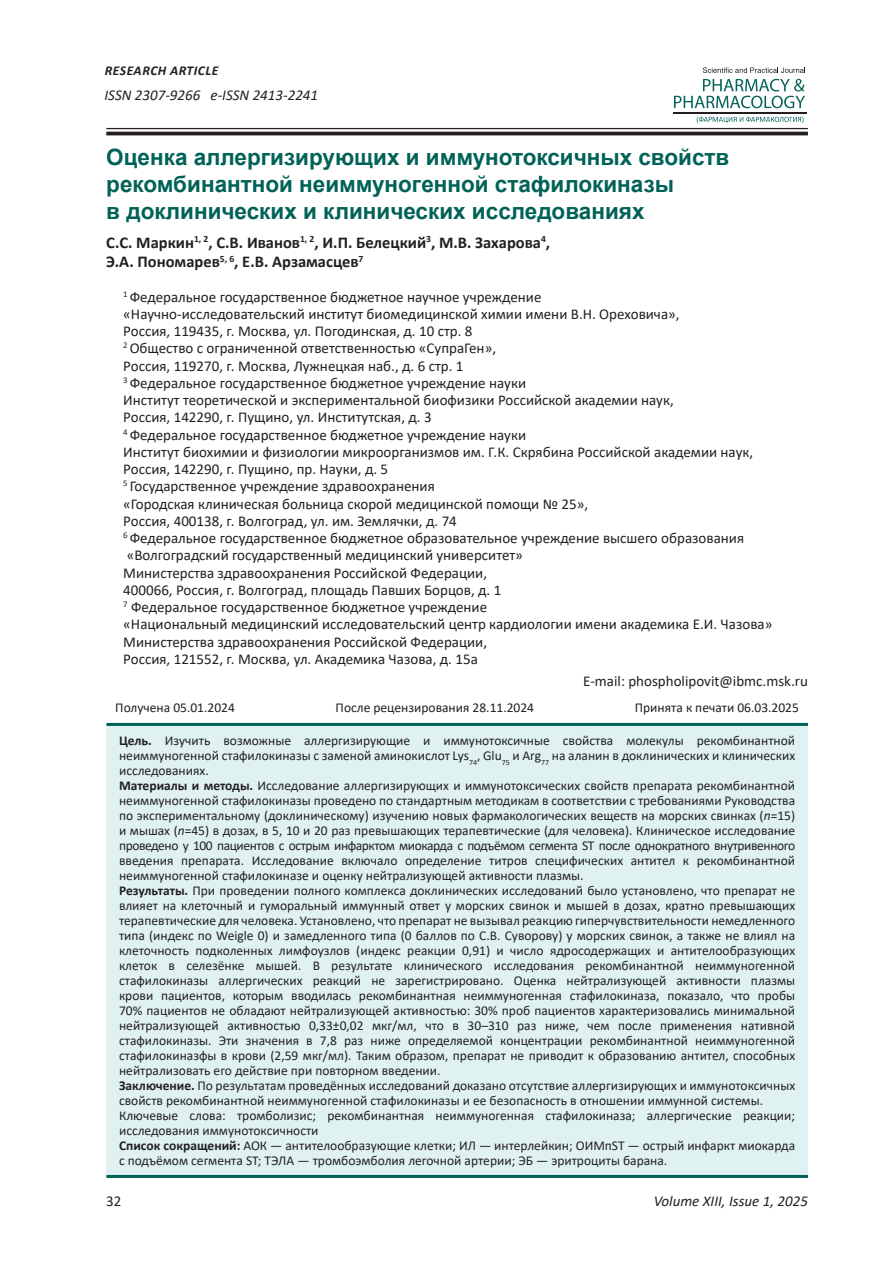
<style>
.page{position:relative;width:893px;height:1263px;background:#fff}
.page>*{position:absolute;margin:0;border:0;box-sizing:border-box;transform-origin:0 0}
._2_Заголовок{font:700 22.5px/27px "Arial";color:#006257}
._3_Авторы{font:700 16.5px/19.8px "Calibri";color:#231f20}
.адрес{font:15px "Calibri";color:#231f20}
.t1{font:italic 15px "Calibri";color:#231f20}
.почта{font:15px "Calibri";color:#231f20}
.анонс{font:13.5px/15px "Calibri";color:#231f20;text-align:justify}
._6_Текст{font:13.5px "Calibri";color:#231f20}
.t2{font:italic 700 13.5px "Calibri";letter-spacing:.04em;color:#231f20}
.s1{font-weight:700}
.s2{font-style:italic}
</style>
<div class="page">
<hr style="left:106px;top:128px;width:702px;height:1px;background:#231f20">
<hr style="left:106px;top:132px;width:702px;height:3px;background:#231f20">
<svg style="left:674px;top:79px;width:131px;height:29px"></svg>
<svg style="left:703px;top:67px;width:102px;height:6px"></svg>
<svg style="left:697px;top:116px;width:106px;height:7px"></svg>
<hr style="left:673px;top:112px;width:134px;height:1px;background:#231f20">
<div style="left:106px;top:726px;width:702px;height:452px;background:#dff2f1"></div>
<hr style="left:106px;top:723px;width:702px;height:3px;background:#006257">
<hr style="left:106px;top:1175px;width:702px;height:3px;background:#006257">
<p class="t2" style="left:105px;top:61px;width:115px">RESEARCH ARTICLE</p>
<p class="t1" style="left:105px;top:85px;width:215px">ISSN 2307-9266 e-ISSN 2413-2241</p>
<p class="_2_Заголовок" style="left:106px;top:144px;width:625px">Оценка аллергизирующих и иммунотоксичных свойств рекомбинантной неиммуногенной стафилокиназы<br>в доклинических и клинических исследованиях</p>
<p class="_3_Авторы" style="left:106px;top:232px;width:445px">С.С. Маркин<sup>1,</sup> <sup>2</sup>, С.В. Иванов<sup>1,</sup> <sup>2</sup>, И.П. Белецкий<sup>3</sup>, М.В. Захарова<sup>4</sup>,<br>Э.А. Пономарев<sup>5,</sup> <sup>6</sup>, Е.В. Арзамасцев<sup>7</sup></p>
<p class="адрес" style="left:123px;top:286px;width:420px"><sup>1</sup> Федеральное государственное бюджетное научное учреждение</p>
<p class="адрес" style="left:123px;top:303px;width:558px">«Научно-исследовательский институт биомедицинской химии имени В.Н. Ореховича»,</p>
<p class="адрес" style="left:123px;top:321px;width:351px">Россия, 119435, г. Москва, ул. Погодинская, д. 10 стр. 8</p>
<p class="адрес" style="left:123px;top:338px;width:374px"><sup>2</sup> Общество с ограниченной ответственностью «СупраГен»,</p>
<p class="адрес" style="left:123px;top:355px;width:342px">Россия, 119270, г. Москва, Лужнецкая наб., д. 6 стр. 1</p>
<p class="адрес" style="left:123px;top:372px;width:404px"><sup>3</sup> Федеральное государственное бюджетное учреждение науки</p>
<p class="адрес" style="left:123px;top:390px;width:552px">Институт теоретической и экспериментальной биофизики Российской академии наук,</p>
<p class="адрес" style="left:123px;top:407px;width:310px">Россия, 142290, г. Пущино, ул. Институтская, д. 3</p>
<p class="адрес" style="left:123px;top:424px;width:404px"><sup>4</sup> Федеральное государственное бюджетное учреждение науки</p>
<p class="адрес" style="left:123px;top:441px;width:631px">Институт биохимии и физиологии микроорганизмов им. Г.К. Скрябина Российской академии наук,</p>
<p class="адрес" style="left:123px;top:459px;width:266px">Россия, 142290, г. Пущино, пр. Науки, д. 5</p>
<p class="адрес" style="left:123px;top:476px;width:313px"><sup>5</sup> Государственное учреждение здравоохранения</p>
<p class="адрес" style="left:123px;top:493px;width:466px">«Городская клиническая больница скорой медицинской помощи № 25»,</p>
<p class="адрес" style="left:123px;top:510px;width:335px">Россия, 400138, г. Волгоград, ул. им. Землячки, д. 74</p>
<p class="адрес" style="left:123px;top:528px;width:622px"><sup>6</sup> Федеральное государственное бюджетное образовательное учреждение высшего образования</p>
<p class="адрес" style="left:127px;top:545px;width:398px">«Волгоградский государственный медицинский университет»</p>
<p class="адрес" style="left:123px;top:562px;width:365px">Министерства здравоохранения Российской Федерации,</p>
<p class="адрес" style="left:123px;top:579px;width:380px">400066, Россия, г. Волгоград, площадь Павших Борцов, д. 1</p>
<p class="адрес" style="left:123px;top:597px;width:365px"><sup>7</sup> Федеральное государственное бюджетное учреждение</p>
<p class="адрес" style="left:123px;top:614px;width:651px">«Национальный медицинский исследовательский центр кардиологии имени академика Е.И. Чазова»</p>
<p class="адрес" style="left:123px;top:631px;width:365px">Министерства здравоохранения Российской Федерации,</p>
<p class="адрес" style="left:123px;top:648px;width:356px">Россия, 121552, г. Москва, ул. Академика Чазова, д. 15а</p>
<p class="почта" style="left:583px;top:671px;width:226px">E-mail: phospholipovit@ibmc.msk.ru</p>
<p class="_6_Текст" style="left:115px;top:698px;width:121px">Получена 05.01.2024</p>
<p class="_6_Текст" style="left:336px;top:698px;width:200px">После рецензирования 28.11.2024</p>
<p class="_6_Текст" style="left:635px;top:698px;width:166px">Принята к печати 06.03.2025</p>
<p class="анонс" style="left:119px;top:733px;width:678px"><span class="s1">Цель.</span> Изучить возможные аллергизирующие и иммунотоксичные свойства молекулы рекомбинантной неиммуногенной стафилокиназы с заменой аминокислот Lys<sub>74</sub>, Glu<sub>75</sub> и Arg<sub>77</sub> на аланин в доклинических и клинических исследованиях.</p>
<p class="анонс" style="left:119px;top:778px;width:678px"><span class="s1">Материалы и методы.</span> Исследование аллергизирующих и иммунотоксических свойств препарата рекомбинантной неиммуногенной стафилокиназы проведено по стандартным методикам в соответствии с требованиями Руководства по экспериментальному (доклиническому) изучению новых фармакологических веществ на морских свинках (<span class="s2">n</span>=15) и мышах (<span class="s2">n</span>=45) в дозах, в 5, 10 и 20 раз превышающих терапевтические (для человека). Клиническое исследование проведено у 100 пациентов с острым инфарктом миокарда с подъёмом сегмента ST после однократного внутривенного введения препарата. Исследование включало определение титров специфических антител к рекомбинантной неиммуногенной стафилокиназе и оценку нейтрализующей активности плазмы.</p>
<p class="анонс" style="left:119px;top:883px;width:678px"><span class="s1">Результаты.</span> При проведении полного комплекса доклинических исследований было установлено, что препарат не влияет на клеточный и гуморальный иммунный ответ у морских свинок и мышей в дозах, кратно превышающих терапевтические для человека. Установлено, что препарат не вызывал реакцию гиперчувствительности немедленного типа (индекс по Weigle 0) и замедленного типа (0 баллов по С.В. Суворову) у морских свинок, а также не влиял на клеточность подколенных лимфоузлов (индекс реакции 0,91) и число ядросодержащих и антителообразующих клеток в селезёнке мышей. В результате клинического исследования рекомбинантной неиммуногенной стафилокиназы аллергических реакций не зарегистрировано. Оценка нейтрализующей активности плазмы крови пациентов, которым вводилась рекомбинантная неиммуногенная стафилокиназа, показало, что пробы 70% пациентов не обладают нейтрализующей активностью: 30% проб пациентов характеризовались минимальной нейтрализующей активностью 0,33±0,02 мкг/мл, что в 30–310 раз ниже, чем после применения нативной стафилокиназы. Эти значения в 7,8 раз ниже определяемой концентрации рекомбинантной неиммуногенной стафилокиназфы в крови (2,59 мкг/мл). Таким образом, препарат не приводит к образованию антител, способных нейтрализовать его действие при повторном введении.</p>
<p class="анонс" style="left:119px;top:1078px;width:678px"><span class="s1">Заключение.</span> По результатам проведённых исследований доказано отсутствие аллергизирующих и иммунотоксичных свойств рекомбинантной неиммуногенной стафилокиназы и ее безопасность в отношении иммунной системы.</p>
<p class="анонс" style="left:119px;top:1108px;width:678px">Ключевые слова: тромболизис; рекомбинантная неиммуногенная стафилокиназа; аллергические реакции; исследования иммунотоксичности</p>
<p class="анонс" style="left:119px;top:1138px;width:678px"><span class="s1">Список сокращений:</span> АОК — антителообразующие клетки; ИЛ — интерлейкин; ОИМпST — острый инфаркт миокарда с подъёмом сегмента ST; ТЭЛА — тромбоэмболия легочной артерии; ЭБ — эритроциты барана.</p>
<p class="адрес" style="left:106px;top:1191px;width:17px">32</p>
<p class="t1" style="left:654px;top:1191px;width:156px">Volume XIII, Issue 1, 2025</p>
</div>
